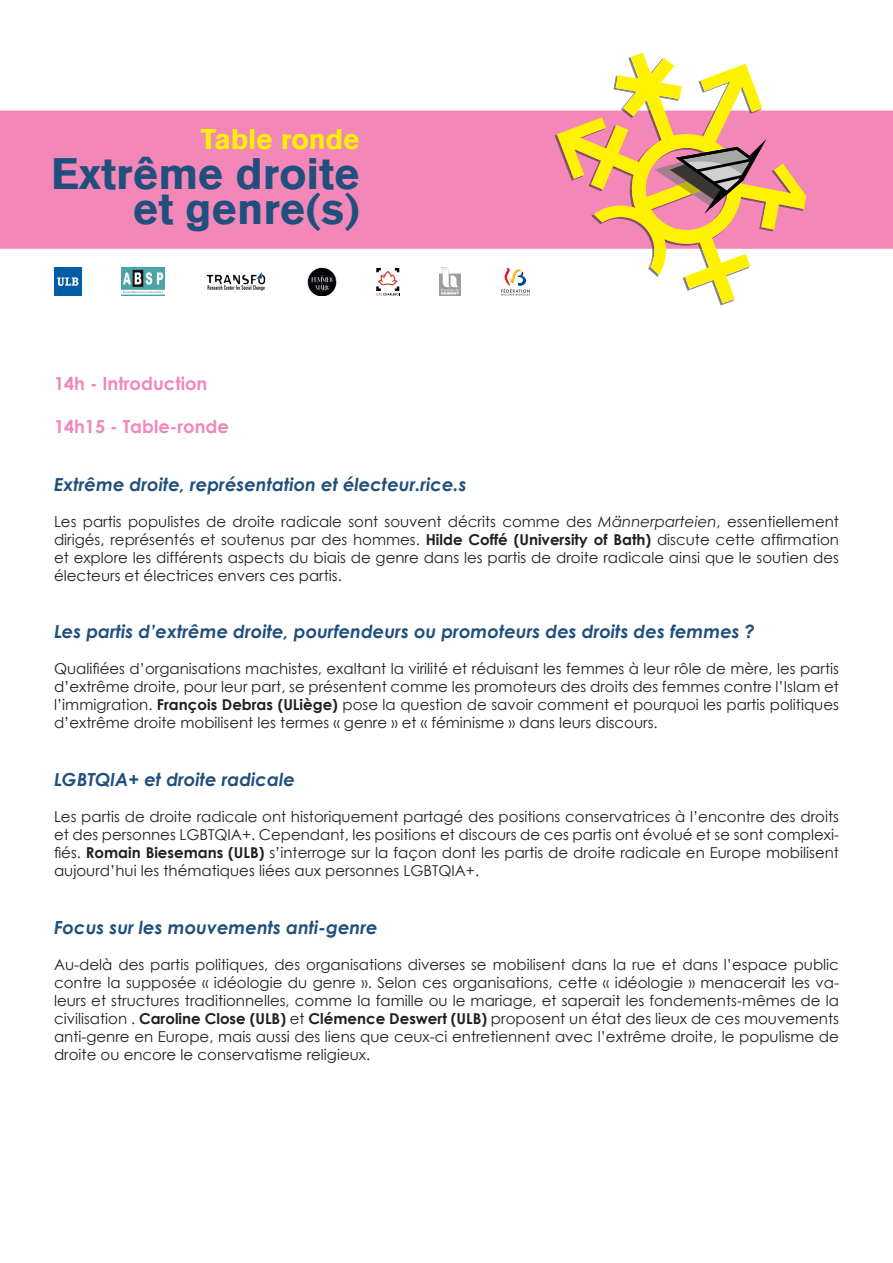
<style>
.page{position:relative;width:893px;height:1263px;background:#fff}
.page>*{position:absolute;margin:0;border:0;box-sizing:border-box;transform-origin:0 0}
.t1{font:900 42.9px/34.7px "Akzidenz Grotesk";color:#214f7d;text-align:right}
.t2{font:900 27.75px "Akzidenz Grotesk";color:#fff200}
.t3{font:italic 700 18px "Century Gothic";color:#214f7d}
.t4{font:700 18px "Century Gothic";color:#f287b8}
.t5{font:15px/18px "Century Gothic";color:#231f20;text-align:justify}
.s1{font-style:italic}
.s2{font-weight:700}
</style>
<div class="page">
<div style="left:0;top:111px;width:893px;height:138px;background:#f287b8"></div>
<svg style="left:557px;top:53px;width:249px;height:250px"></svg>
<svg style="left:654px;top:139px;width:112px;height:75px"></svg>
<svg style="left:376px;top:268px;width:24px;height:27px"></svg>
<img style="left:439px;top:268px;width:22px;height:27px">
<svg style="left:501px;top:268px;width:29px;height:27px"></svg>
<img style="left:54px;top:268px;width:28px;height:28px">
<img style="left:308px;top:268px;width:28px;height:28px">
<img style="left:122px;top:268px;width:42px;height:28px">
<img style="left:206px;top:273px;width:60px;height:18px">
<h2 class="t2" style="left:200px;top:122px;width:161px">Table ronde</h2>
<h1 class="t1" style="left:51px;top:156px;width:310px">Extrême droite et genre(s)</h1>
<p class="t4" style="left:54px;top:370px;width:155px">14h - Introduction</p>
<p class="t4" style="left:54px;top:413px;width:176px">14h15 - Table-ronde</p>
<p class="t3" style="left:54px;top:470px;width:414px">Extrême droite, représentation et électeur.rice.s</p>
<p class="t5" style="left:54px;top:512px;width:786px">Les partis populistes de droite radicale sont souvent décrits comme des <span class="s1">Männerparteien</span>, essentiellement dirigés, représentés et soutenus par des hommes. <span class="s2">Hilde Coffé (University of Bath)</span> discute cette affirmation et explore les différents aspects du biais de genre dans les partis de droite radicale ainsi que le soutien des électeurs et électrices envers ces partis.</p>
<p class="t3" style="left:54px;top:618px;width:702px">Les partis d’extrême droite, pourfendeurs ou promoteurs des droits des femmes ?</p>
<p class="t5" style="left:54px;top:660px;width:786px">Qualifiées d’organisations machistes, exaltant la virilité et réduisant les femmes à leur rôle de mère, les partis d’extrême droite, pour leur part, se présentent comme les promoteurs des droits des femmes contre l’Islam et l’immigration. <span class="s2">François Debras (ULiège)</span> pose la question de savoir comment et pourquoi les partis politiques d’extrême droite mobilisent les termes « genre » et « féminisme » dans leurs discours.</p>
<p class="t3" style="left:54px;top:766px;width:242px">LGBTQIA+ et droite radicale</p>
<p class="t5" style="left:54px;top:807px;width:786px">Les partis de droite radicale ont historiquement partagé des positions conservatrices à l’encontre des droits et des personnes LGBTQIA+. Cependant, les positions et discours de ces partis ont évolué et se sont complexi&shy;fiés. <span class="s2">Romain Biesemans (ULB)</span> s’interroge sur la façon dont les partis de droite radicale en Europe mobilisent aujourd’hui les thématiques liées aux personnes LGBTQIA+.</p>
<p class="t3" style="left:54px;top:913px;width:325px">Focus sur les mouvements anti-genre</p>
<p class="t5" style="left:54px;top:955px;width:786px">Au-delà des partis politiques, des organisations diverses se mobilisent dans la rue et dans l’espace public contre la supposée « idéologie du genre ». Selon ces organisations, cette « idéologie » menacerait les va&shy;leurs et structures traditionnelles, comme la famille ou le mariage, et saperait les fondements-mêmes de la civilisation . <span class="s2">Caroline Close (ULB)</span> et <span class="s2">Clémence Deswert (ULB)</span> proposent un état des lieux de ces mouvements anti-genre en Europe, mais aussi des liens que ceux-ci entretiennent avec l’extrême droite, le populisme de droite ou encore le conservatisme religieux.</p>
</div>
